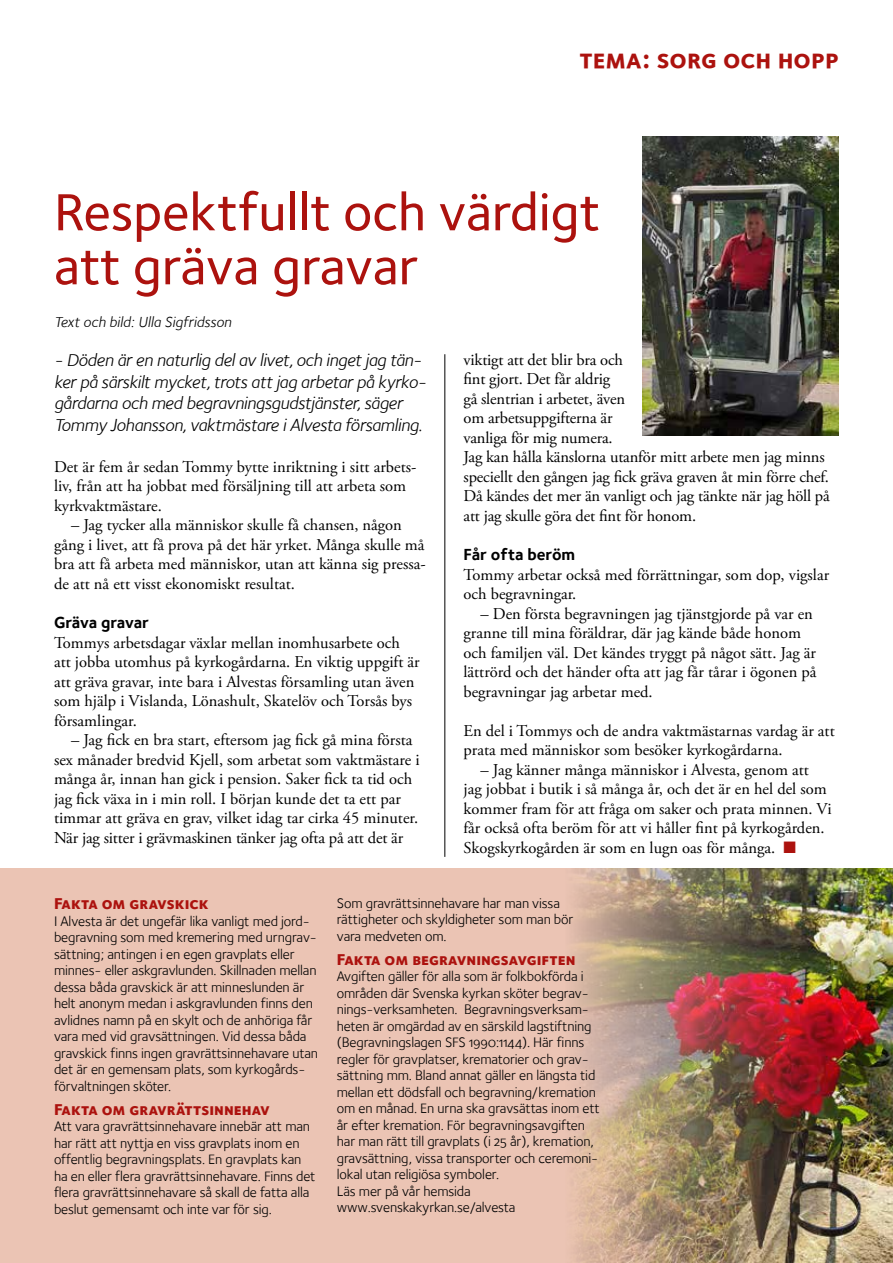
<style>
.page{position:relative;width:893px;height:1263px;background:#fff}
.page>*{position:absolute;margin:0;border:0;box-sizing:border-box;transform-origin:0 0}
.t1{font:500 54px/54px "Foundry Sterling";color:#ac120e}
.t2{font:27px "Foundry Sterling Bold Expert";color:#ac120e}
.t3{font:italic 18px/21.6px "Foundry Sterling";letter-spacing:-.02em;color:#000}
.t4{font:16.5px/19.5px "Adobe Garamond Pro";color:#000}
.t5{font:16.5px "Foundry Sterling Extra Bld Expert";color:#ac120e}
.t6{font:700 16.5px "Foundry Sterling";color:#000}
.t7{font:italic 15px "Foundry Sterling";color:#000}
.t8{font:14.25px/16.5px "Foundry Sterling Book OSF";letter-spacing:-.01em;color:#000}
.s1{color:#ac120e}
</style>
<div class="page">
<div style="left:0;top:868px;width:893px;height:395px;background:#ebc4b4"></div>
<hr style="left:444px;top:354px;width:1px;height:503px;background:#000">
<img style="left:573px;top:868px;width:320px;height:395px">
<img style="left:643px;top:136px;width:196px;height:300px">
<h2 class="t2" style="left:579px;top:43px;width:261px">tema: sorg och hopp</h2>
<h1 class="t1" style="left:54px;top:185px;width:547px">Respektfullt och värdigt att gräva gravar</h1>
<p class="t7" style="left:54px;top:313px;width:179px">Text och bild: Ulla Sigfridsson</p>
<p class="t3" style="left:54px;top:349px;width:374px">- Döden är en naturlig del av livet, och inget jag tän&shy;ker på särskilt mycket, trots att jag arbetar på kyrko&shy;gårdarna och med begravningsgudstjänster, säger Tommy Johansson, vaktmästare i Alvesta församling.</p>
<p class="t4" style="left:54px;top:457px;width:364px">Det är fem år sedan Tommy bytte inriktning i sitt arbets&shy;liv, från att ha jobbat med försäljning till att arbeta som kyrkvaktmästare.</p>
<p class="t4" style="left:54px;top:516px;width:373px;text-indent:17px">– Jag tycker alla människor skulle få chansen, någon gång i livet, att få prova på det här yrket. Många skulle må bra att få arbeta med människor, utan att känna sig pressa&shy;de att nå ett visst ekonomiskt resultat.</p>
<p class="t6" style="left:54px;top:613px;width:97px">Gräva gravar</p>
<p class="t4" style="left:54px;top:633px;width:367px">Tommys arbetsdagar växlar mellan inomhusarbete och att jobba utomhus på kyrkogårdarna. En viktig uppgift är att gräva gravar, inte bara i Alvestas församling utan även som hjälp i Vislanda, Lönashult, Skatelöv och Torsås bys församlingar.</p>
<p class="t4" style="left:54px;top:731px;width:367px;text-indent:17px">– Jag fick en bra start, eftersom jag fick gå mina första sex månader bredvid Kjell, som arbetat som vaktmästare i många år, innan han gick i pension. Saker fick ta tid och jag fick växa in i min roll. I början kunde det ta ett par timmar att gräva en grav, vilket idag tar cirka 45 minuter.<br>När jag sitter i grävmaskinen tänker jag ofta på att det är</p>
<p class="t4" style="left:463px;top:350px;width:368px">viktigt att det blir bra och<br>fint gjort. Det får aldrig<br>gå slentrian i arbetet, även<br>om arbetsuppgifterna är<br>vanliga för mig numera.<br>Jag kan hålla känslorna utanför mitt arbete men jag minns speciellt den gången jag fick gräva graven åt min förre chef.<br>Då kändes det mer än vanligt och jag tänkte när jag höll på att jag skulle göra det fint för honom.</p>
<p class="t6" style="left:463px;top:545px;width:113px">Får ofta beröm</p>
<p class="t4" style="left:463px;top:565px;width:367px">Tommy arbetar också med förrättningar, som dop, vigslar och begravningar.</p>
<p class="t4" style="left:463px;top:604px;width:354px;text-indent:17px">– Den första begravningen jag tjänstgjorde på var en granne till mina föräldrar, där jag kände både honom och familjen väl. Det kändes tryggt på något sätt. Jag är lättrörd och det händer ofta att jag får tårar i ögonen på begravningar jag arbetar med.</p>
<p class="t4" style="left:463px;top:721px;width:373px">En del i Tommys och de andra vaktmästarnas vardag är att prata med människor som besöker kyrkogårdarna.</p>
<p class="t4" style="left:463px;top:760px;width:370px;text-indent:17px">– Jag känner många människor i Alvesta, genom att<br>jag jobbat i butik i så många år, och det är en hel del som kommer fram för att fråga om saker och prata minnen. Vi får också ofta beröm för att vi håller fint på kyrkogården.<br>Skogskyrkogården är som en lugn oas för många. <span class="s1">■</span></p>
<p class="t5" style="left:54px;top:893px;width:156px">Fakta om gravskick</p>
<p class="t8" style="left:54px;top:913px;width:265px">I Alvesta är det ungefär lika vanligt med jord&shy;begravning som med kremering med urngrav&shy;sättning; antingen i en egen gravplats eller minnes- eller askgravlunden. Skillnaden mellan dessa båda gravskick är att minneslunden är helt anonym medan i askgravlunden finns den avlidnes namn på en skylt och de anhöriga får vara med vid gravsättningen. Vid dessa båda gravskick finns ingen gravrättsinnehavare utan det är en gemensam plats, som kyrkogårds&shy;förvaltningen sköter.</p>
<p class="t5" style="left:54px;top:1099px;width:218px">Fakta om gravrättsinnehav</p>
<p class="t8" style="left:54px;top:1118px;width:263px">Att vara gravrättsinnehavare innebär att man har rätt att nyttja en viss gravplats inom en offentlig begravningsplats. En gravplats kan ha en eller flera gravrättsinnehavare. Finns det flera gravrättsinnehavare så skall de fatta alla beslut gemensamt och inte var för sig.</p>
<p class="t8" style="left:337px;top:894px;width:238px">Som gravrättsinnehavare har man vissa rättigheter och skyldigheter som man bör vara medveten om.</p>
<p class="t5" style="left:337px;top:949px;width:240px">Fakta om begravningsavgiften</p>
<p class="t8" style="left:337px;top:968px;width:264px">Avgiften gäller för alla som är folkbokförda i områden där Svenska kyrkan sköter begrav&shy;nings-verksamheten. Begravningsverksam&shy;heten är omgärdad av en särskild lagstiftning (Begravningslagen SFS 1990:1144). Här finns regler för gravplatser, krematorier och grav&shy;sättning mm. Bland annat gäller en längsta tid mellan ett dödsfall och begravning/kremation om en månad. En urna ska gravsättas inom ett år efter kremation. För begravningsavgiften har man rätt till gravplats (i 25 år), kremation, gravsättning, vissa transporter och ceremoni&shy;lokal utan religiösa symboler.<br>Läs mer på vår hemsida www.svenskakyrkan.se/alvesta</p>
</div>
